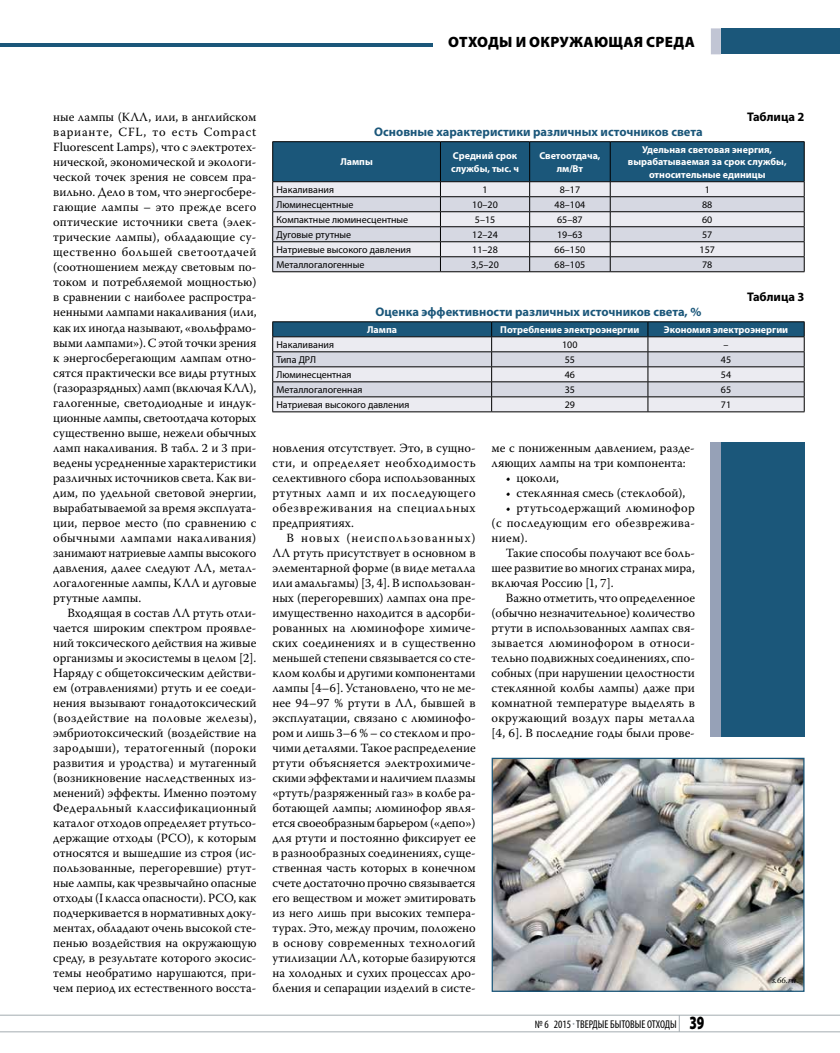
<style>
.page{position:relative;width:840px;height:1053px;background:#fff}
.page>*{position:absolute;margin:0;border:0;box-sizing:border-box;transform-origin:0 0}
.t1{font:900 15px "Myriad Pro";letter-spacing:.02em;color:#000}
.t2{font:12.5px/15px "Warnock Pro";color:#000;text-align:justify}
.t3{font:700 12.5px "Myriad Pro";color:#1b577a}
.t4{font:700 12.5px "Myriad Pro";color:#000}
.t5{font:condensed 11.25px "Myriad Pro";color:#000}
.t6{font:10px "Myriad Pro";color:#000}
.t7{font:700 10px/12.5px "Myriad Pro";color:#fff;text-align:center}
.t8{font:italic 8.75px "Warnock Pro";color:#000}
.s1{font-weight:900;font-stretch:normal;font-size:18.75px}
</style>
<div class="page">
<svg style="left:0;top:1014px;width:840px;height:18px"></svg>
<div style="left:711px;top:28px;width:10px;height:26px;background:#c1c5d4"></div>
<div style="left:721px;top:28px;width:119px;height:26px;background:#1b577a"></div>
<hr style="left:0;top:43px;width:432px;height:4px;background:#1b577a">
<hr style="left:272px;top:141px;width:168px;height:1px;background:#000">
<hr style="left:440px;top:141px;width:90px;height:1px;background:#000">
<hr style="left:530px;top:141px;width:80px;height:1px;background:#000">
<hr style="left:610px;top:141px;width:194px;height:1px;background:#000">
<hr style="left:272px;top:271px;width:168px;height:1px;background:#000">
<hr style="left:440px;top:271px;width:90px;height:1px;background:#000">
<hr style="left:530px;top:271px;width:80px;height:1px;background:#000">
<hr style="left:610px;top:271px;width:194px;height:1px;background:#000">
<svg style="left:272px;top:142px;width:533px;height:129px;background:#98abba"></svg>
<hr style="left:272px;top:321px;width:220px;height:1px;background:#000">
<hr style="left:492px;top:321px;width:156px;height:1px;background:#000">
<hr style="left:648px;top:321px;width:156px;height:1px;background:#000">
<hr style="left:272px;top:411px;width:220px;height:1px;background:#000">
<hr style="left:492px;top:411px;width:156px;height:1px;background:#000">
<hr style="left:648px;top:411px;width:156px;height:1px;background:#000">
<svg style="left:272px;top:322px;width:533px;height:89px;background:#b4bec9"></svg>
<div style="left:721px;top:442px;width:83px;height:294px;background:#1b577a"></div>
<div style="left:711px;top:442px;width:10px;height:294px;background:#96a1b7"></div>
<img style="left:494px;top:759px;width:308px;height:230px">
<div style="left:492px;top:757px;width:312px;height:234px;border:1px solid #1b577a"></div>
<p class="t1" style="left:448px;top:33px;width:248px">отходы и окружающая среда</p>
<p class="t2" style="left:53px;top:109px;width:205px">ные лампы (КЛЛ, или, в английском варианте, CFL, то есть Compact Fluorescent Lamps), что с электротех&shy;нической, экономической и экологи&shy;ческой точек зрения не совсем пра&shy;вильно. Дело в том, что энергосбере&shy;гающие лампы – это прежде всего оптические источники света (элек&shy;трические лампы), обладающие су&shy;щественно большей светоотдачей (соотношением между световым по&shy;током и потребляемой мощностью) в сравнении с наиболее распростра&shy;ненными лампами накаливания (или, как их иногда называют, «вольфрамо&shy;выми лампами»). С этой точки зрения к энергосберегающим лампам отно&shy;сятся практически все виды ртутных (газоразрядных) ламп (включая КЛЛ), галогенные, светодиодные и индук&shy;ционные лампы, светоотдача которых существенно выше, нежели обычных ламп накаливания. В табл. 2 и 3 при&shy;ведены усредненные характеристики различных источников света. Как ви&shy;дим, по удельной световой энергии, вырабатываемой за время эксплуата&shy;ции, первое место (по сравнению с обычными лампами накаливания) занимают натриевые лампы высокого давления, далее следуют ЛЛ, метал&shy;логалогенные лампы, КЛЛ и дуговые ртутные лампы.</p>
<p class="t2" style="left:53px;top:604px;width:205px;text-indent:14px">Входящая в состав ЛЛ ртуть отли&shy;чается широким спектром проявле&shy;ний токсического действия на живые организмы и экосистемы в целом [2].<br>Наряду с общетоксическим действи&shy;ем (отравлениями) ртуть и ее соеди&shy;нения вызывают гонадотоксический (воздействие на половые железы), эмбриотоксический (воздействие на зародыши), тератогенный (пороки развития и уродства) и мутагенный (возникновение наследственных из&shy;менений) эффекты. Именно поэтому Федеральный классификационный каталог отходов определяет ртутьсо&shy;держащие отходы (РСО), к которым относятся и вышедшие из строя (ис&shy;пользованные, перегоревшие) ртут&shy;ные лампы, как чрезвычайно опасные отходы (I класса опасности). РСО, как подчеркивается в нормативных доку&shy;ментах, обладают очень высокой сте&shy;пенью воздействия на окружающую среду, в результате которого экосис&shy;темы необратимо нарушаются, при&shy;чем период их естественного восста-</p>
<p class="t3" style="left:374px;top:124px;width:330px">Основные характеристики различных источников света</p>
<p class="t4" style="left:747px;top:109px;width:59px">Таблица 2</p>
<p class="t7" style="left:340px;top:155px;width:34px">Лампы</p>
<p class="t7" style="left:451px;top:149px;width:70px;text-align:left">Средний срок службы, тыс. ч</p>
<p class="t7" style="left:539px;top:149px;width:63px">Светоотдача, лм/Вт</p>
<p class="t7" style="left:628px;top:143px;width:160px">Удельная световая энергия, вырабатываемая за срок службы, относительные единицы</p>
<p class="t6" style="left:276px;top:183px;width:59px">Накаливания</p>
<p class="t6" style="left:482px;top:183px;width:7px">1</p>
<p class="t6" style="left:560px;top:183px;width:22px">8–17</p>
<p class="t6" style="left:704px;top:183px;width:7px">1</p>
<p class="t6" style="left:276px;top:198px;width:78px">Люминесцентные</p>
<p class="t6" style="left:472px;top:198px;width:27px">10–20</p>
<p class="t6" style="left:554px;top:198px;width:32px">48–104</p>
<p class="t6" style="left:702px;top:198px;width:12px">88</p>
<p class="t6" style="left:276px;top:213px;width:133px">Компактные люминесцентные</p>
<p class="t6" style="left:475px;top:213px;width:22px">5–15</p>
<p class="t6" style="left:557px;top:213px;width:27px">65–87</p>
<p class="t6" style="left:702px;top:213px;width:12px">60</p>
<p class="t6" style="left:276px;top:228px;width:76px">Дуговые ртутные</p>
<p class="t6" style="left:472px;top:228px;width:27px">12–24</p>
<p class="t6" style="left:557px;top:228px;width:27px">19–63</p>
<p class="t6" style="left:702px;top:228px;width:12px">57</p>
<p class="t6" style="left:276px;top:243px;width:136px">Натриевые высокого давления</p>
<p class="t6" style="left:472px;top:243px;width:27px">11–28</p>
<p class="t6" style="left:554px;top:243px;width:32px">66–150</p>
<p class="t6" style="left:699px;top:243px;width:17px">157</p>
<p class="t6" style="left:276px;top:258px;width:89px">Металлогалогенные</p>
<p class="t6" style="left:471px;top:258px;width:29px">3,5–20</p>
<p class="t6" style="left:554px;top:258px;width:32px">68–105</p>
<p class="t6" style="left:702px;top:258px;width:12px">78</p>
<p class="t4" style="left:747px;top:289px;width:59px">Таблица 3</p>
<p class="t3" style="left:375px;top:304px;width:327px">Оценка эффективности различных источников света, %</p>
<p class="t7" style="left:367px;top:323px;width:31px">Лампа</p>
<p class="t7" style="left:500px;top:323px;width:141px">Потребление электроэнергии</p>
<p class="t7" style="left:664px;top:323px;width:126px">Экономия электроэнергии</p>
<p class="t6" style="left:276px;top:338px;width:59px">Накаливания</p>
<p class="t6" style="left:562px;top:338px;width:17px">100</p>
<p class="t6" style="left:723px;top:338px;width:6px">–</p>
<p class="t6" style="left:276px;top:353px;width:41px">Типа ДРЛ</p>
<p class="t6" style="left:565px;top:353px;width:12px">55</p>
<p class="t6" style="left:721px;top:353px;width:12px">45</p>
<p class="t6" style="left:276px;top:368px;width:77px">Люминесцентная</p>
<p class="t6" style="left:565px;top:368px;width:12px">46</p>
<p class="t6" style="left:721px;top:368px;width:12px">54</p>
<p class="t6" style="left:276px;top:383px;width:88px">Металлогалогенная</p>
<p class="t6" style="left:565px;top:383px;width:12px">35</p>
<p class="t6" style="left:721px;top:383px;width:12px">65</p>
<p class="t6" style="left:276px;top:398px;width:134px">Натриевая высокого давления</p>
<p class="t6" style="left:565px;top:398px;width:12px">29</p>
<p class="t6" style="left:721px;top:398px;width:12px">71</p>
<p class="t2" style="left:272px;top:439px;width:205px">новления отсутствует. Это, в сущно&shy;сти, и определяет необходимость селективного сбора использованных ртутных ламп и их последующего обезвреживания на специальных предприятиях.</p>
<p class="t2" style="left:272px;top:529px;width:205px;text-indent:14px">В новых (неиспользованных)<br>ЛЛ ртуть присутствует в основном в элементарной форме (в виде металла или амальгамы) [3, 4]. В использован&shy;ных (перегоревших) лампах она пре&shy;имущественно находится в адсорби&shy;рованных на люминофоре химиче&shy;ских соединениях и в существенно меньшей степени связывается со сте&shy;клом колбы и другими компонентами лампы [4–6]. Установлено, что не ме&shy;нее 94–97 % ртути в ЛЛ, бывшей в эксплуатации, связано с люминофо&shy;ром и лишь 3–6 % – со стеклом и про&shy;чими деталями. Такое распределение ртути объясняется электрохимиче&shy;скими эффектами и наличием плазмы «ртуть/разряженный газ» в колбе ра&shy;ботающей лампы; люминофор явля&shy;ется своеобразным барьером («депо») для ртути и постоянно фиксирует ее в разнообразных соединениях, суще&shy;ственная часть которых в конечном счете достаточно прочно связывается его веществом и может эмитировать из него лишь при высоких темпера&shy;турах. Это, между прочим, положено в основу современных технологий утилизации ЛЛ, которые базируются на холодных и сухих процессах дро&shy;бления и сепарации изделий в систе-</p>
<p class="t2" style="left:491px;top:439px;width:205px">ме с пониженным давлением, разде&shy;ляющих лампы на три компонента:</p>
<p class="t2" style="left:506px;top:469px;width:55px">• цоколи,</p>
<p class="t2" style="left:506px;top:484px;width:181px">• стеклянная смесь (стеклобой),</p>
<p class="t2" style="left:491px;top:499px;width:205px;text-indent:14px">• ртутьсодержащий люминофор (с последующим его обезврежива&shy;нием).</p>
<p class="t2" style="left:491px;top:544px;width:205px;text-indent:14px">Такие способы получают все боль&shy;шее развитие во многих странах мира, включая Россию [1, 7].</p>
<p class="t2" style="left:491px;top:589px;width:205px;text-indent:14px">Важно отметить, что определенное (обычно незначительное) количество ртути в использованных лампах свя&shy;зывается люминофором в относи&shy;тельно подвижных соединениях, спо&shy;собных (при нарушении целостности стеклянной колбы лампы) даже при комнатной температуре выделять в окружающий воздух пары металла [4, 6]. В последние годы были прове-</p>
<p class="t5" style="left:535px;top:1016px;width:171px">№ 6 2015 ТВЕРДЫЕ БЫТОВЫЕ ОТХОДЫ <span class="s1">39</span></p>
<p class="t8" style="left:772px;top:975px;width:26px">s.66.ru</p>
</div>
